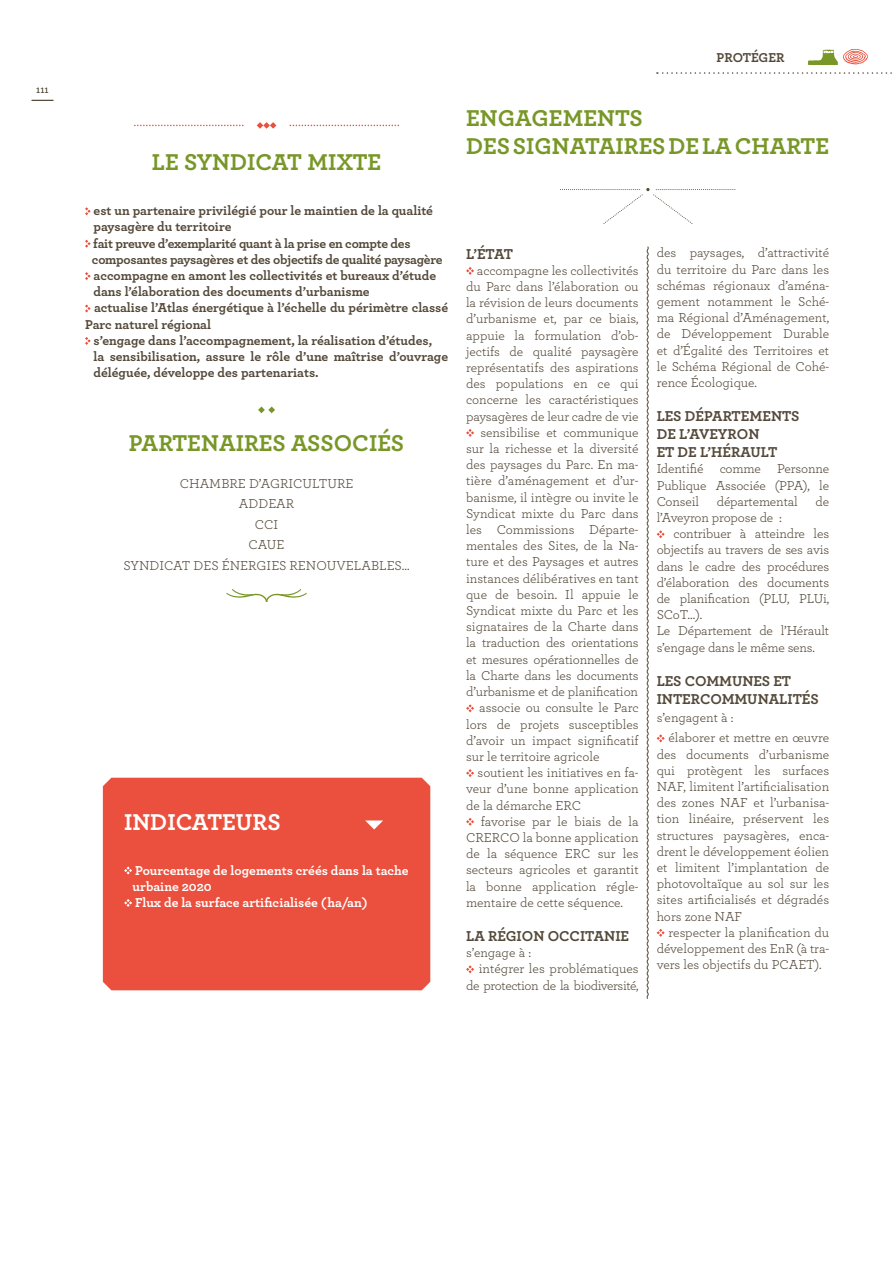
<style>
.page{position:relative;width:893px;height:1263px;background:#fff}
.page>*{position:absolute;margin:0;border:0;box-sizing:border-box;transform-origin:0 0}
.t1{font:700 24px/28.8px "Archer";color:#789727}
.t2{font:700 24px "Archer";color:#fff}
.t3{font:700 15px/18px "Archer";color:#534839}
.t4{font:13.5px/16.2px "Archer";color:#534839;text-align:justify}
.t5{font:700 13.5px "Archer";letter-spacing:-.005em;color:#534839}
.t6{font:700 13.5px/16.2px "Archer";color:#fff}
.t7{font:13.5px "Archer";letter-spacing:-.03em;color:#534839}
.t8{font:13.5px "Archer";letter-spacing:-.02em;color:#534839}
.t9{font:10.5px "Archer";color:#534839}
</style>
<div class="page">
<svg style="left:257px;top:122px;width:19px;height:7px"></svg>
<svg style="left:134px;top:125px;width:110px;height:1px"></svg>
<svg style="left:290px;top:125px;width:109px;height:1px"></svg>
<svg style="left:85px;top:207px;width:6px;height:8px"></svg>
<svg style="left:85px;top:240px;width:6px;height:8px"></svg>
<svg style="left:85px;top:272px;width:6px;height:8px"></svg>
<svg style="left:85px;top:304px;width:6px;height:8px"></svg>
<svg style="left:85px;top:337px;width:6px;height:8px"></svg>
<svg style="left:258px;top:406px;width:17px;height:7px"></svg>
<svg style="left:226px;top:589px;width:81px;height:13px"></svg>
<svg style="left:560px;top:188px;width:175px;height:36px"></svg>
<svg style="left:466px;top:267px;width:8px;height:8px"></svg>
<svg style="left:466px;top:429px;width:8px;height:8px"></svg>
<svg style="left:466px;top:704px;width:8px;height:8px"></svg>
<svg style="left:466px;top:769px;width:8px;height:8px"></svg>
<svg style="left:466px;top:818px;width:8px;height:8px"></svg>
<svg style="left:466px;top:965px;width:8px;height:8px"></svg>
<svg style="left:657px;top:530px;width:8px;height:8px"></svg>
<svg style="left:657px;top:734px;width:8px;height:8px"></svg>
<svg style="left:657px;top:929px;width:8px;height:8px"></svg>
<svg style="left:646px;top:246px;width:3px;height:753px"></svg>
<div style="left:103px;top:778px;width:327px;height:212px;background:#ea503d"></div>
<svg style="left:365px;top:820px;width:18px;height:9px"></svg>
<svg style="left:124px;top:866px;width:8px;height:8px"></svg>
<svg style="left:124px;top:899px;width:8px;height:8px"></svg>
<svg style="left:32px;top:100px;width:21px;height:1px"></svg>
<svg style="left:657px;top:72px;width:235px;height:2px"></svg>
<svg style="left:808px;top:49px;width:60px;height:16px"></svg>
<p class="t9" style="left:36px;top:83px;width:14px">111</p>
<p class="t5" style="left:716px;top:47px;width:70px">PROTÉGER</p>
<h1 class="t1" style="left:152px;top:146px;width:231px">LE SYNDICAT MIXTE</h1>
<p class="t5" style="left:94px;top:200px;width:341px">est un partenaire privilégié pour le maintien de la qualité</p>
<p class="t5" style="left:94px;top:216px;width:139px">paysagère du territoire</p>
<p class="t5" style="left:93px;top:232px;width:319px">fait preuve d’exemplarité quant à la prise en compte des</p>
<p class="t5" style="left:92px;top:249px;width:352px">composantes paysagères et des objectifs de qualité paysagère</p>
<p class="t5" style="left:94px;top:265px;width:344px">accompagne en amont les collectivités et bureaux d’étude</p>
<p class="t5" style="left:94px;top:281px;width:278px">dans l’élaboration des documents d’urbanisme</p>
<p class="t5" style="left:94px;top:297px;width:356px">actualise l’Atlas énergétique à l’échelle du périmètre classé</p>
<p class="t5" style="left:85px;top:313px;width:128px">Parc naturel régional</p>
<p class="t5" style="left:94px;top:330px;width:340px">s’engage dans l’accompagnement, la réalisation d’études,</p>
<p class="t5" style="left:94px;top:346px;width:356px">la sensibilisation, assure le rôle d’une maîtrise d’ouvrage</p>
<p class="t5" style="left:94px;top:362px;width:227px">déléguée, développe des partenariats.</p>
<h1 class="t1" style="left:129px;top:427px;width:277px">PARTENAIRES ASSOCIÉS</h1>
<p class="t4" style="left:123px;top:472px;width:288px;line-height:20.4px;text-align:center">CHAMBRE D’AGRICULTURE<br>ADDEAR<br>CCI<br>CAUE<br>SYNDICAT DES ÉNERGIES RENOUVELABLES…</p>
<h1 class="t2" style="left:124px;top:802px;width:158px">INDICATEURS</h1>
<p class="t6" style="left:133px;top:861px;width:277px">Pourcentage de logements créés dans la tache urbaine 2020<br>Flux de la surface artificialisée (ha/an)</p>
<h1 class="t1" style="left:466px;top:101px;width:365px">ENGAGEMENTS<br>DES SIGNATAIRES DE LA CHARTE</h1>
<p class="t3" style="left:466px;top:244px;width:48px">L’ÉTAT</p>
<p class="t4" style="left:477px;top:262px;width:163px">accompagne les collectivités</p>
<p class="t4" style="left:466px;top:278px;width:174px">du Parc dans l’élaboration ou</p>
<p class="t4" style="left:466px;top:294px;width:174px">la révision de leurs documents</p>
<p class="t4" style="left:466px;top:310px;width:174px">d’urbanisme et, par ce biais,</p>
<p class="t4" style="left:466px;top:326px;width:174px">appuie la formulation d’ob-</p>
<p class="t4" style="left:466px;top:343px;width:174px">jectifs de qualité paysagère</p>
<p class="t4" style="left:466px;top:359px;width:174px">représentatifs des aspirations</p>
<p class="t4" style="left:466px;top:375px;width:174px">des populations en ce qui</p>
<p class="t4" style="left:466px;top:391px;width:174px">concerne les caractéristiques</p>
<p class="t4" style="left:466px;top:407px;width:174px">paysagères de leur cadre de vie</p>
<p class="t4" style="left:480px;top:424px;width:160px">sensibilise et communique</p>
<p class="t4" style="left:466px;top:440px;width:174px">sur la richesse et la diversité</p>
<p class="t4" style="left:466px;top:456px;width:174px">des paysages du Parc. En ma-</p>
<p class="t4" style="left:466px;top:472px;width:174px">tière d’aménagement et d’ur-</p>
<p class="t4" style="left:466px;top:488px;width:174px">banisme, il intègre ou invite le</p>
<p class="t4" style="left:466px;top:505px;width:174px">Syndicat mixte du Parc dans</p>
<p class="t4" style="left:466px;top:521px;width:174px">les Commissions Départe-</p>
<p class="t4" style="left:466px;top:537px;width:174px">mentales des Sites, de la Na-</p>
<p class="t4" style="left:466px;top:553px;width:174px">ture et des Paysages et autres</p>
<p class="t4" style="left:466px;top:569px;width:174px">instances délibératives en tant</p>
<p class="t4" style="left:466px;top:586px;width:174px">que de besoin. Il appuie le</p>
<p class="t4" style="left:466px;top:602px;width:174px">Syndicat mixte du Parc et les</p>
<p class="t4" style="left:466px;top:618px;width:174px">signataires de la Charte dans</p>
<p class="t4" style="left:466px;top:634px;width:174px">la traduction des orientations</p>
<p class="t4" style="left:466px;top:650px;width:174px">et mesures opérationnelles de</p>
<p class="t4" style="left:466px;top:667px;width:174px">la Charte dans les documents</p>
<p class="t4" style="left:466px;top:683px;width:173px">d’urbanisme et de planification</p>
<p class="t4" style="left:479px;top:699px;width:161px">associe ou consulte le Parc</p>
<p class="t4" style="left:466px;top:715px;width:174px">lors de projets susceptibles</p>
<p class="t4" style="left:466px;top:731px;width:174px">d’avoir un impact significatif</p>
<p class="t4" style="left:466px;top:748px;width:135px">sur le territoire agricole</p>
<p class="t4" style="left:478px;top:764px;width:163px">soutient les initiatives en fa-</p>
<p class="t4" style="left:466px;top:780px;width:174px">veur d’une bonne application</p>
<p class="t4" style="left:466px;top:796px;width:117px">de la démarche ERC</p>
<p class="t4" style="left:481px;top:812px;width:159px">favorise par le biais de la</p>
<p class="t4" style="left:466px;top:829px;width:174px">CRERCO la bonne application</p>
<p class="t4" style="left:466px;top:845px;width:174px">de la séquence ERC sur les</p>
<p class="t4" style="left:466px;top:861px;width:174px">secteurs agricoles et garantit</p>
<p class="t4" style="left:466px;top:877px;width:174px">la bonne application régle-</p>
<p class="t4" style="left:466px;top:893px;width:158px">mentaire de cette séquence.</p>
<p class="t3" style="left:466px;top:926px;width:165px">LA RÉGION OCCITANIE</p>
<p class="t4" style="left:466px;top:944px;width:66px">s’engage à :</p>
<p class="t4" style="left:479px;top:960px;width:161px">intégrer les problématiques</p>
<p class="t7" style="left:466px;top:976px;width:174px">de protection de la biodiversité,</p>
<p class="t4" style="left:657px;top:244px;width:174px">des paysages, d’attractivité du territoire du Parc dans les schémas régionaux d’aména&shy;gement notamment le Sché&shy;ma Régional d’Aménagement, de Développement Durable et d’Égalité des Territoires et le Schéma Régional de Cohé&shy;rence Écologique.</p>
<p class="t3" style="left:657px;top:406px;width:144px">LES DÉPARTEMENTS<br>DE L’AVEYRON<br>ET DE L’HÉRAULT</p>
<p class="t4" style="left:657px;top:460px;width:174px">Identifié comme Personne Publique Associée (PPA), le Conseil</p>
<p class="t4" style="left:717px;top:493px;width:83px">départemental</p>
<p class="t4" style="left:815px;top:493px;width:15px">de</p>
<p class="t4" style="left:657px;top:509px;width:127px">l’Aveyron propose de :</p>
<p class="t4" style="left:673px;top:525px;width:157px">contribuer à atteindre les</p>
<p class="t4" style="left:657px;top:541px;width:174px">objectifs au travers de ses avis</p>
<p class="t4" style="left:657px;top:557px;width:174px">dans le cadre des procédures</p>
<p class="t4" style="left:657px;top:574px;width:174px">d’élaboration des documents</p>
<p class="t4" style="left:657px;top:590px;width:174px">de planification (PLU, PLUi,</p>
<p class="t4" style="left:657px;top:606px;width:47px">SCoT…).</p>
<p class="t4" style="left:657px;top:622px;width:174px">Le Département de l’Hérault</p>
<p class="t8" style="left:657px;top:638px;width:160px">s’engage dans le même sens.</p>
<p class="t3" style="left:657px;top:671px;width:164px">LES COMMUNES ET<br>INTERCOMMUNALITÉS</p>
<p class="t4" style="left:668px;top:706px;width:162px;line-height:20.4px;text-indent:-12px">s’engagent à :<br>élaborer et mettre en œuvre</p>
<p class="t4" style="left:657px;top:745px;width:174px">des documents d’urbanisme qui protègent les surfaces NAF, limitent l’artificialisation des zones NAF et l’urbanisa&shy;tion linéaire, préservent les structures paysagères, enca&shy;drent le développement éolien et limitent l’implantation de photovoltaïque au sol sur les sites artificialisés et dégradés hors zone NAF</p>
<p class="t4" style="left:657px;top:923px;width:174px;text-indent:12px">respecter la planification du développement des EnR (à tra&shy;vers les objectifs du PCAET).</p>
</div>
